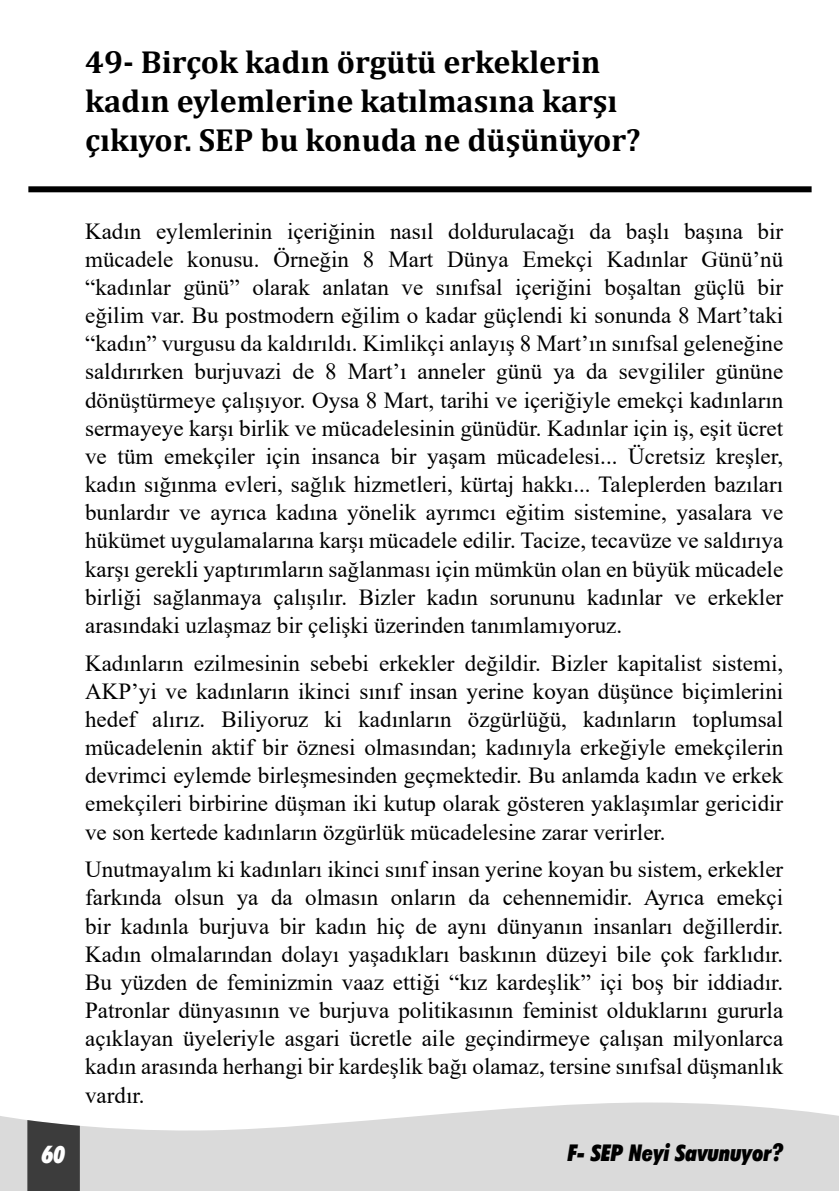
<style>
.page{position:relative;width:840px;height:1191px;background:#fff}
.page>*{position:absolute;margin:0;border:0;box-sizing:border-box;transform-origin:0 0}
.Soru{font:700 32px/39px "Cambria";color:#000}
.t1{font:italic 900 condensed 24px "Futura BT";color:#fff}
.Cevap{font:23px/28.2px "Times New Roman";color:#000;text-align:justify}
.t2{font:italic 900 condensed 23px "Futura BT";color:#000}
</style>
<div class="page">
<svg style="left:0;top:1102px;width:838px;height:89px;fill:#dadada"></svg>
<svg style="left:27px;top:1120px;width:53px;height:71px;background:#454545"></svg>
<div style="left:28px;top:186px;width:783px;height:6px;background:#000"></div>
<p class="Soru" style="left:85px;top:42px;width:557px">49- Birçok kadın örgütü erkeklerin kadın eylemlerine katılmasına karşı çıkıyor. SEP bu konuda ne düşünüyor?</p>
<p class="Cevap" style="left:85px;top:216px;width:699px">Kadın eylemlerinin içeriğinin nasıl doldurulacağı da başlı başına bir mücadele konusu. Örneğin 8 Mart Dünya Emekçi Kadınlar Günü’nü “kadınlar günü” olarak anlatan ve sınıfsal içeriğini boşaltan güçlü bir eğilim var. Bu postmodern eğilim o kadar güçlendi ki sonunda 8 Mart’taki “kadın” vurgusu da kaldırıldı. Kimlikçi anlayış 8 Mart’ın sınıfsal geleneğine saldırırken burjuvazi de 8 Mart’ı anneler günü ya da sevgililer gününe dönüştürmeye çalışıyor. Oysa 8 Mart, tarihi ve içeriğiyle emekçi kadınların sermayeye karşı birlik ve mücadelesinin günüdür. Kadınlar için iş, eşit ücret ve tüm emekçiler için insanca bir yaşam mücadelesi... Ücretsiz kreşler, kadın sığınma evleri, sağlık hizmetleri, kürtaj hakkı... Taleplerden bazıları bunlardır ve ayrıca kadına yönelik ayrımcı eğitim sistemine, yasalara ve hükümet uygulamalarına karşı mücadele edilir. Tacize, tecavüze ve saldırıya karşı gerekli yaptırımların sağlanması için mümkün olan en büyük mücadele birliği sağlanmaya çalışılır. Bizler kadın sorununu kadınlar ve erkekler arasındaki uzlaşmaz bir çelişki üzerinden tanımlamıyoruz.</p>
<p class="Cevap" style="left:85px;top:648px;width:699px">Kadınların ezilmesinin sebebi erkekler değildir. Bizler kapitalist sistemi, AKP’yi ve kadınların ikinci sınıf insan yerine koyan düşünce biçimlerini hedef alırız. Biliyoruz ki kadınların özgürlüğü, kadınların toplumsal mücadelenin aktif bir öznesi olmasından; kadınıyla erkeğiyle emekçilerin devrimci eylemde birleşmesinden geçmektedir. Bu anlamda kadın ve erkek emekçileri birbirine düşman iki kutup olarak gösteren yaklaşımlar gericidir ve son kertede kadınların özgürlük mücadelesine zarar verirler.</p>
<p class="Cevap" style="left:85px;top:854px;width:699px">Unutmayalım ki kadınları ikinci sınıf insan yerine koyan bu sistem, erkekler farkında olsun ya da olmasın onların da cehennemidir. Ayrıca emekçi bir kadınla burjuva bir kadın hiç de aynı dünyanın insanları değillerdir.<br>Kadın olmalarından dolayı yaşadıkları baskının düzeyi bile çok farklıdır.<br>Bu yüzden de feminizmin vaaz ettiği “kız kardeşlik” içi boş bir iddiadır.<br>Patronlar dünyasının ve burjuva politikasının feminist olduklarını gururla açıklayan üyeleriyle asgari ücretle aile geçindirmeye çalışan milyonlarca kadın arasında herhangi bir kardeşlik bağı olamaz, tersine sınıfsal düşmanlık vardır.</p>
<p class="t1" style="left:42px;top:1140px;width:25px">60</p>
<p class="t2" style="left:567px;top:1138px;width:217px">F- SEP Neyi Savunuyor?</p>
</div>
